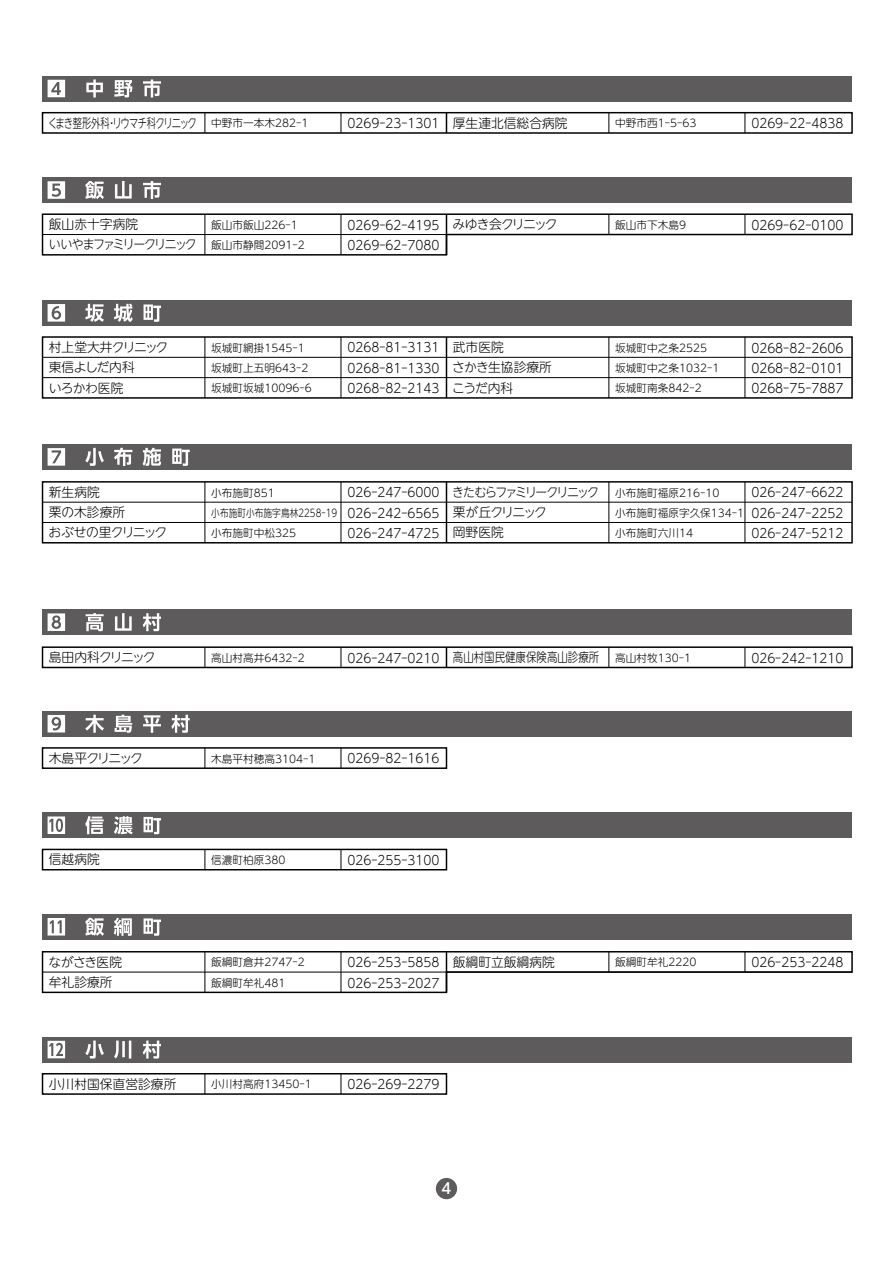
<style>
.page{position:relative;width:893px;height:1263px;background:#fff}
.page>*{position:absolute;margin:0;border:0;box-sizing:border-box;transform-origin:0 0}
.t1{font:500 14.85px "UD Shin Go Pr 6 N";color:#fff}
.t2{font:300 12.75px/20.2px "UD Shin M Go Pr 6 N";color:#000;text-align:justify;scale:.95 1}
.t3{font:300 12.75px/20.2px "UD Shin M Go Pr 6 N";color:#000}
.t4{font:300 12.75px/20.2px "UD Shin M Go Pr 6 N";letter-spacing:-.085em;color:#000}
.t5{font:300 12.75px "UD Shin M Go Pr 6 N";letter-spacing:-.085em;color:#000;scale:.73 1}
.t6{font:300 12.75px/20.2px "UD Shin M Go Pr 6 N";letter-spacing:-.115em;color:#000;scale:.93 1}
.t7{font:300 12.75px/20.2px "UD Shin M Go Pr 6 N";letter-spacing:-.03em;color:#000}
.t8{font:300 12.75px "UD Shin M Go Pr 6 N";letter-spacing:-.09em;color:#000}
.t9{font:300 12.75px "UD Shin M Go Pr 6 N";letter-spacing:-.115em;color:#000}
.t10{font:300 10.65px/20.2px "UD Shin M Go Pr 6 N";color:#000}
.s1{font-size:10.65px}
</style>
<div class="page">
<div style="left:436px;top:1178px;width:21px;height:21px;background:#5d5b5b;border-radius:50%"></div>
<div style="left:43px;top:76px;width:809px;height:25px;background:#5d5b5b"></div>
<svg style="left:48px;top:79px;width:113px;height:19px"></svg>
<div style="left:43px;top:177px;width:809px;height:26px;background:#5d5b5b"></div>
<svg style="left:48px;top:181px;width:113px;height:18px"></svg>
<div style="left:43px;top:300px;width:809px;height:26px;background:#5d5b5b"></div>
<svg style="left:48px;top:304px;width:113px;height:18px"></svg>
<div style="left:43px;top:444px;width:809px;height:26px;background:#5d5b5b"></div>
<svg style="left:48px;top:448px;width:142px;height:18px"></svg>
<div style="left:43px;top:609px;width:809px;height:26px;background:#5d5b5b"></div>
<svg style="left:48px;top:613px;width:113px;height:18px"></svg>
<div style="left:43px;top:711px;width:809px;height:25px;background:#5d5b5b"></div>
<svg style="left:48px;top:715px;width:142px;height:18px"></svg>
<div style="left:43px;top:812px;width:809px;height:26px;background:#5d5b5b"></div>
<svg style="left:48px;top:816px;width:113px;height:18px"></svg>
<div style="left:43px;top:914px;width:809px;height:25px;background:#5d5b5b"></div>
<svg style="left:48px;top:918px;width:113px;height:18px"></svg>
<div style="left:43px;top:1037px;width:809px;height:25px;background:#5d5b5b"></div>
<svg style="left:48px;top:1040px;width:113px;height:18px"></svg>
<hr style="left:43px;top:357px;width:809px;height:1px;background:#000">
<hr style="left:43px;top:377px;width:809px;height:1px;background:#000">
<div style="left:42px;top:336px;width:811px;height:63px;border:1px solid #000"></div>
<hr style="left:446px;top:337px;width:1px;height:61px;background:#000">
<hr style="left:205px;top:337px;width:1px;height:61px;background:#000">
<hr style="left:609px;top:337px;width:1px;height:61px;background:#000">
<hr style="left:745px;top:337px;width:1px;height:61px;background:#000">
<hr style="left:341px;top:337px;width:1px;height:61px;background:#000">
<hr style="left:43px;top:502px;width:809px;height:1px;background:#000">
<hr style="left:43px;top:522px;width:809px;height:1px;background:#000">
<div style="left:42px;top:481px;width:811px;height:62px;border:1px solid #000"></div>
<hr style="left:446px;top:482px;width:1px;height:61px;background:#000">
<hr style="left:205px;top:482px;width:1px;height:61px;background:#000">
<hr style="left:609px;top:482px;width:1px;height:61px;background:#000">
<hr style="left:745px;top:482px;width:1px;height:61px;background:#000">
<hr style="left:341px;top:482px;width:1px;height:61px;background:#000">
<svg style="left:41px;top:213px;width:812px;height:43px"></svg>
<hr style="left:341px;top:214px;width:1px;height:41px;background:#000">
<svg style="left:41px;top:951px;width:812px;height:43px"></svg>
<hr style="left:341px;top:952px;width:1px;height:40px;background:#000">
<div style="left:42px;top:112px;width:811px;height:22px;border:1px solid #000"></div>
<svg style="left:446px;top:113px;width:1px;height:20px"></svg>
<svg style="left:205px;top:113px;width:1px;height:20px"></svg>
<svg style="left:609px;top:113px;width:1px;height:20px"></svg>
<svg style="left:745px;top:113px;width:1px;height:20px"></svg>
<svg style="left:341px;top:113px;width:1px;height:20px"></svg>
<div style="left:42px;top:646px;width:811px;height:22px;border:1px solid #000"></div>
<svg style="left:446px;top:647px;width:1px;height:20px"></svg>
<svg style="left:205px;top:647px;width:1px;height:20px"></svg>
<svg style="left:609px;top:647px;width:1px;height:20px"></svg>
<svg style="left:745px;top:647px;width:1px;height:20px"></svg>
<svg style="left:341px;top:647px;width:1px;height:20px"></svg>
<div style="left:42px;top:747px;width:405px;height:22px;border:1px solid #000"></div>
<svg style="left:205px;top:748px;width:1px;height:20px"></svg>
<svg style="left:341px;top:748px;width:1px;height:20px"></svg>
<div style="left:42px;top:849px;width:405px;height:21px;border:1px solid #000"></div>
<svg style="left:205px;top:849px;width:1px;height:21px"></svg>
<svg style="left:341px;top:849px;width:1px;height:21px"></svg>
<div style="left:42px;top:1073px;width:405px;height:22px;border:1px solid #000"></div>
<svg style="left:205px;top:1074px;width:1px;height:20px"></svg>
<svg style="left:341px;top:1074px;width:1px;height:20px"></svg>
<p class="t5" style="left:48px;top:112px;width:358px">くまき整形外科・リウマチ科クリニック <span class="s1">中野市一本木282-1</span></p>
<p class="t2" style="left:347px;top:112px;width:233px">0269-23-1301 厚生連北信総合病院</p>
<p class="t10" style="left:615px;top:113px;width:83px">中野市西1-5-63</p>
<p class="t2" style="left:751px;top:112px;width:98px">0269-22-4838</p>
<p class="t8" style="left:453px;top:214px;width:106px">みゆき会クリニック</p>
<p class="t10" style="left:615px;top:214px;width:72px">飯山市下木島9</p>
<p class="t4" style="left:49px;top:213px;width:150px">飯山赤十字病院<br>いいやまファミリークリニック</p>
<p class="t2" style="left:347px;top:214px;width:98px">0269-62-4195<br>0269-62-7080</p>
<p class="t10" style="left:211px;top:214px;width:88px">飯山市飯山226-1</p>
<p class="t2" style="left:751px;top:214px;width:98px">0269-62-0100</p>
<p class="t10" style="left:211px;top:234px;width:95px">飯山市静間2091-2</p>
<p class="t7" style="left:49px;top:336px;width:121px">村上堂大井クリニック東信よしだ内科<br>いろかわ医院</p>
<p class="t2" style="left:347px;top:337px;width:98px">0268-81-3131<br>0268-81-1330<br>0268-82-2143</p>
<p class="t2" style="left:751px;top:337px;width:98px">0268-82-2606<br>0268-82-0101<br>0268-75-7887</p>
<p class="t3" style="left:452px;top:336px;width:101px">武市医院<br>さかき生協診療所こうだ内科</p>
<p class="t10" style="left:211px;top:337px;width:102px">坂城町網掛1545-1坂城町上五明643-2坂城町坂城10096-6</p>
<p class="t10" style="left:615px;top:337px;width:106px">坂城町中之条2525坂城町中之条1032-1坂城町南条842-2</p>
<p class="t3" style="left:49px;top:481px;width:120px">新生病院<br>栗の木診療所<br>おぶせの里クリニック</p>
<p class="t2" style="left:347px;top:482px;width:98px">026-247-6000<br>026-242-6565<br>026-247-4725</p>
<p class="t2" style="left:751px;top:482px;width:98px">026-247-6622<br>026-247-2252<br>026-247-5212</p>
<p class="t6" style="left:452px;top:481px;width:159px">きたむらファミリークリニック栗が丘クリニック<br>岡野医院</p>
<p class="t10" style="left:211px;top:482px;width:128px">小布施町851<br>小布施町小布施字鳥林2258-19小布施町中松325</p>
<p class="t10" style="left:615px;top:482px;width:131px">小布施町福原216-10<br>小布施町福原字久保134-1小布施町六川14</p>
<p class="t4" style="left:49px;top:646px;width:108px">島田内科クリニック</p>
<p class="t10" style="left:211px;top:647px;width:95px">高山村高井6432-2</p>
<p class="t2" style="left:347px;top:646px;width:363px">026-247-0210 高山村国民健康保険高山診療所 <span class="s1">高山村牧130-1</span></p>
<p class="t2" style="left:751px;top:647px;width:98px">026-242-1210</p>
<p class="t9" style="left:49px;top:748px;width:95px">木島平クリニック</p>
<p class="t10" style="left:211px;top:748px;width:106px">木島平村穂高3104-1</p>
<p class="t2" style="left:347px;top:748px;width:98px">0269-82-1616</p>
<p class="t3" style="left:49px;top:849px;width:53px">信越病院</p>
<p class="t10" style="left:211px;top:849px;width:76px">信濃町柏原380</p>
<p class="t2" style="left:347px;top:849px;width:98px">026-255-3100</p>
<p class="t3" style="left:49px;top:951px;width:75px">ながさき医院牟礼診療所</p>
<p class="t2" style="left:347px;top:951px;width:98px">026-253-5858<br>026-253-2027</p>
<p class="t3" style="left:453px;top:951px;width:104px">飯綱町立飯綱病院</p>
<p class="t10" style="left:615px;top:952px;width:83px">飯綱町牟礼2220</p>
<p class="t10" style="left:211px;top:952px;width:95px">飯綱町倉井2747-2</p>
<p class="t2" style="left:751px;top:951px;width:98px">026-253-2248</p>
<p class="t10" style="left:211px;top:972px;width:76px">飯綱町牟礼481</p>
<p class="t3" style="left:49px;top:1073px;width:129px">小川村国保直営診療所</p>
<p class="t10" style="left:211px;top:1074px;width:102px">小川村高府13450-1</p>
<p class="t2" style="left:347px;top:1073px;width:98px">026-269-2279</p>
<p class="t1" style="left:442px;top:1176px;width:11px">4</p>
</div>
